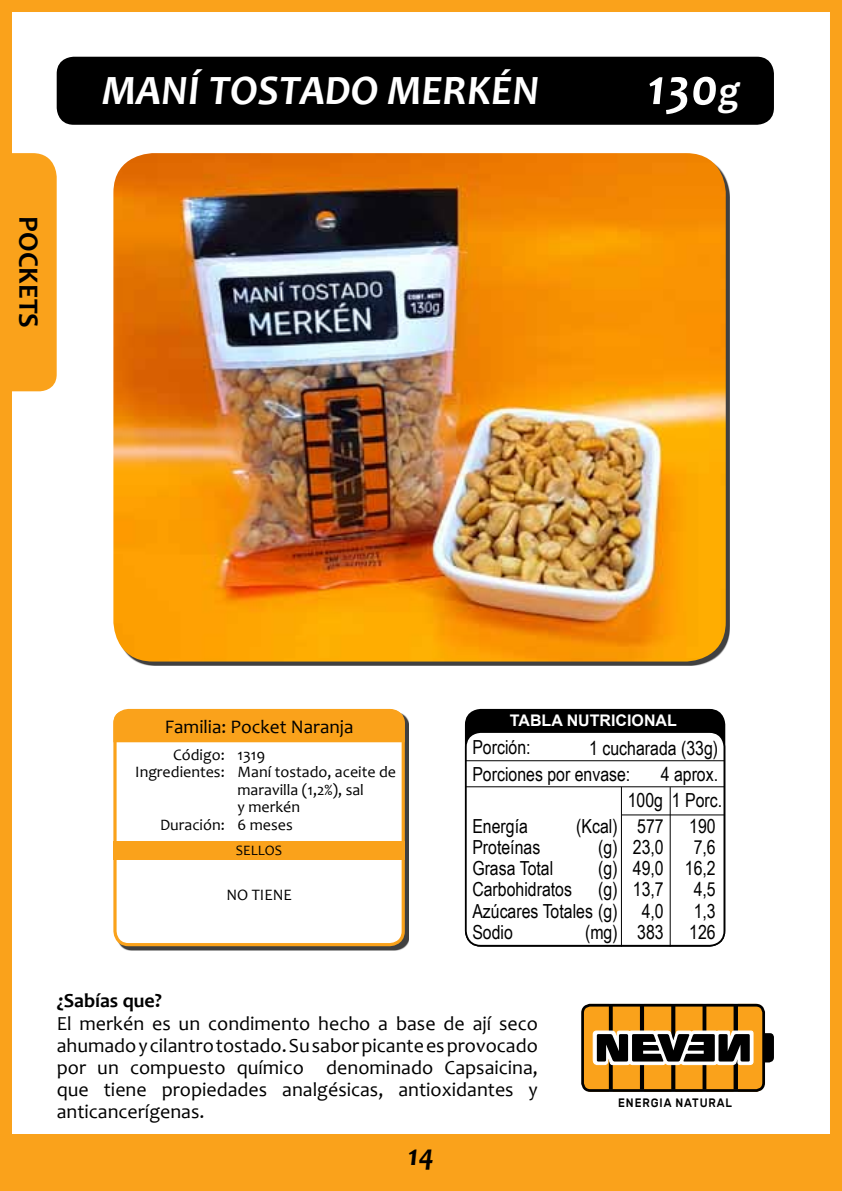
<style>
.page{position:relative;width:842px;height:1191px;background:#fff}
.page>*{position:absolute;margin:0;border:0;box-sizing:border-box;transform-origin:0 0}
.t1{font:italic 700 52px "Candara";color:#fff}
.t2{font:italic 700 42px "Candara";color:#fff}
.t3{font:italic 700 30px "Candara";color:#000}
.t4{font:700 28px "Candara";color:#000}
.t5{font:20px/22px "Candara";color:#000;text-align:justify}
.t6{font:700 20px "Candara";color:#000}
.t7{font:19.4px/21.2px "Arial Narrow";color:#000}
.t8{font:19.2px "Candara";color:#000}
.t9{font:16px/17.6px "Candara";color:#000;text-align:right}
.t10{font:700 16px "Arial";color:#fff}
.t11{font:14.4px "Candara";color:#000}
.t12{font:500 12.2px "Rubik";letter-spacing:.08em;color:#000;scale:.91 1}
.s1{font-size:40px}
</style>
<div class="page">
<div style="left:0;top:1134px;width:842px;height:57px;background:#faa21b"></div>
<div style="left:57px;top:57px;width:717px;height:68px;background:#000;border-radius:17px"></div>
<svg style="left:582px;top:1007px;width:192px;height:85px"></svg>
<div style="left:581px;top:1003px;width:184px;height:88px;border:3px solid #000;border-radius:8px"></div>
<div style="left:466px;top:710px;width:258px;height:235px;background:#000;border-radius:15px"></div>
<div style="left:466px;top:732px;width:258px;height:213px;background:#fff;border-radius:15px"></div>
<div style="left:465px;top:731px;width:260px;height:215px;border:2px solid #000;border-radius:15px"></div>
<hr style="left:465px;top:760px;width:260px;height:1px;background:#000">
<hr style="left:621px;top:787px;width:1px;height:159px;background:#000">
<hr style="left:670px;top:787px;width:1px;height:159px;background:#000">
<hr style="left:465px;top:786px;width:260px;height:1px;background:#000">
<hr style="left:622px;top:814px;width:103px;height:1px;background:#000">
<div style="left:13px;top:153px;width:44px;height:238px;background:#faa21b"></div>
<div style="left:117px;top:713px;width:292px;height:237px;background:#000;opacity:.75"></div>
<div style="left:115px;top:710px;width:288px;height:234px;background:#fff;border-radius:14px"></div>
<div style="left:113px;top:709px;width:292px;height:237px;border:3px solid #faa21b;border-radius:14px"></div>
<div style="left:113px;top:710px;width:292px;height:32px;background:#faa21b"></div>
<div style="left:113px;top:841px;width:292px;height:18px;background:#faa21b"></div>
<img style="left:113px;top:153px;width:613px;height:508px">
<div style="left:0;top:0;width:842px;height:1191px;border:12px solid #faa21b"></div>
<h3 class="t4" style="left:46px;top:216px;width:113px;rotate:90deg">POCKETS</h3>
<h2 class="t2" style="left:102px;top:64px;width:439px">MANÍ TOSTADO MERKÉN</h2>
<h1 class="t1" style="left:647px;top:55px;width:94px">130<span class="s1">g</span></h1>
<p class="t8" style="left:165px;top:715px;width:190px">Familia: Pocket Naranja</p>
<p class="t9" style="left:135px;top:745px;width:91px">Código:<br>Ingredientes:</p>
<p class="t9" style="left:160px;top:816px;width:66px">Duración:</p>
<p class="t9" style="left:237px;top:745px;width:160px;text-align:left">1319<br>Maní tostado, aceite de maravilla (1,2%), sal<br>y merkén<br>6 meses</p>
<p class="t11" style="left:236px;top:841px;width:48px">SELLOS</p>
<p class="t6" style="left:57px;top:988px;width:107px">¿Sabías que?</p>
<p class="t9" style="left:226px;top:885px;width:67px">NO TIENE</p>
<p class="t10" style="left:510px;top:709px;width:169px">TABLA NUTRICIONAL</p>
<p class="t7" style="left:472px;top:733px;width:159px;line-height:26.4px">Porción:<br>Porciones por envase:</p>
<p class="t7" style="left:589px;top:734px;width:130px;line-height:26.4px;text-align:right">1 cucharada (33g)<br>4 aprox.</p>
<p class="t7" style="left:472px;top:815px;width:147px">Energía<br>Proteínas<br>Grasa Total<br>Carbohidratos<br>Azúcares Totales (g)<br>Sodio</p>
<p class="t7" style="left:628px;top:788px;width:96px">100g 1 Porc.</p>
<p class="t7" style="left:598px;top:815px;width:21px;text-align:justify;text-indent:-22px">(Kcal) (g) (g) (g)</p>
<p class="t7" style="left:585px;top:920px;width:34px">(mg)</p>
<p class="t7" style="left:633px;top:815px;width:32px;text-align:center">577<br>23,0<br>49,0<br>13,7<br>4,0<br>383</p>
<p class="t7" style="left:685px;top:815px;width:32px;text-align:center">190<br>7,6<br>16,2<br>4,5<br>1,3<br>126</p>
<p class="t5" style="left:57px;top:1012px;width:483px">El merkén es un condimento hecho a base de ají seco ahumado y cilantro tostado. Su sabor picante es provocado por un compuesto químico denominado Capsaicina, que tiene propiedades analgésicas, antioxidantes y anticancerígenas.</p>
<h3 class="t3" style="left:408px;top:1136px;width:28px">14</h3>
<p class="t12" style="left:618px;top:1096px;width:127px">ENERGIA NATURAL</p>
</div>
